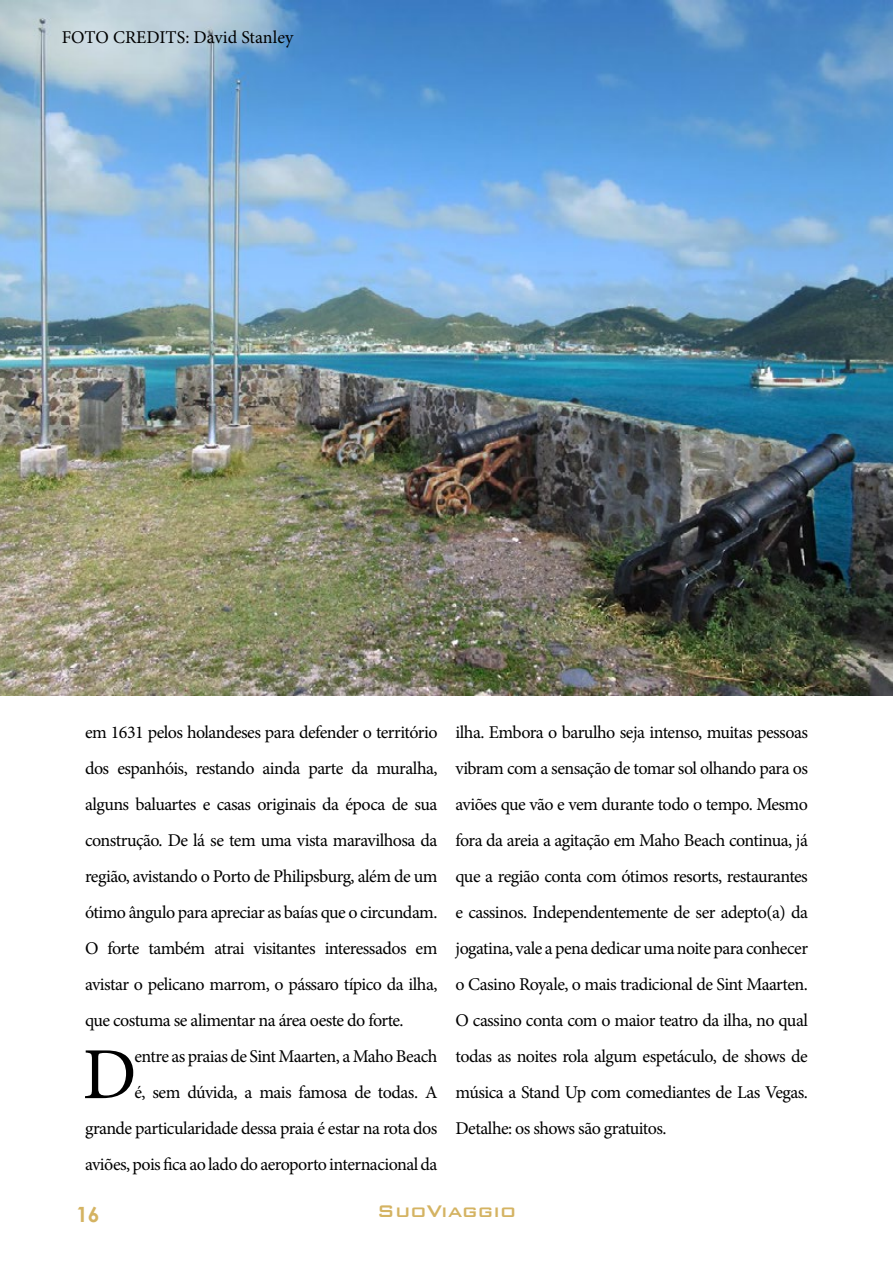
<style>
.page{position:relative;width:893px;height:1263px;background:#fff}
.page>*{position:absolute;margin:0;border:0;box-sizing:border-box;transform-origin:0 0}
.t1{font:73.35px "Minion Pro";color:#000}
.t2{font:500 22.5px "Bank Gothic BT";color:#d4b362}
.t3{font:700 21px "Century Gothic";color:#d4b362}
.t4{font:18px/36px "Minion Pro";letter-spacing:-.03em;color:#000;text-align:justify}
.t5{font:18px "Minion Pro";color:#000}
</style>
<div class="page">
<img style="left:0;top:0;width:893px;height:696px">
<p class="t5" style="left:62px;top:25px;width:233px">FOTO CREDITS: David Stanley</p>
<p class="t4" style="left:85px;top:714px;width:354px">em 1631 pelos holandeses para defender o território dos espanhóis, restando ainda parte da muralha, alguns baluartes e casas originais da época de sua construção. De lá se tem uma vista maravilhosa da região, avistando o Porto de Philipsburg, além de um ótimo ângulo para apreciar as baías que o circundam.<br>O forte também atrai visitantes interessados em avistar o pelicano marrom, o pássaro típico da ilha, que costuma se alimentar na área oeste do forte.</p>
<h1 class="t1" style="left:83px;top:1025px;width:55px">D</h1>
<p class="t4" style="left:85px;top:1038px;width:354px;text-align:right">entre as praias de Sint Maarten, a Maho Beach<br>é, sem dúvida, a mais famosa de todas. A grande particularidade dessa praia é estar na rota dos aviões, pois fica ao lado do aeroporto internacional da</p>
<p class="t4" style="left:455px;top:714px;width:354px">ilha. Embora o barulho seja intenso, muitas pessoas vibram com a sensação de tomar sol olhando para os aviões que vão e vem durante todo o tempo. Mesmo fora da areia a agitação em Maho Beach continua, já que a região conta com ótimos resorts, restaurantes e cassinos. Independentemente de ser adepto(a) da jogatina, vale a pena dedicar uma noite para conhecer o Casino Royale, o mais tradicional de Sint Maarten.<br>O cassino conta com o maior teatro da ilha, no qual todas as noites rola algum espetáculo, de shows de música a Stand Up com comediantes de Las Vegas.<br>Detalhe: os shows são gratuitos.</p>
<p class="t3" style="left:76px;top:1199px;width:25px">16</p>
<p class="t2" style="left:377px;top:1199px;width:141px">SuoViaggio</p>
</div>
